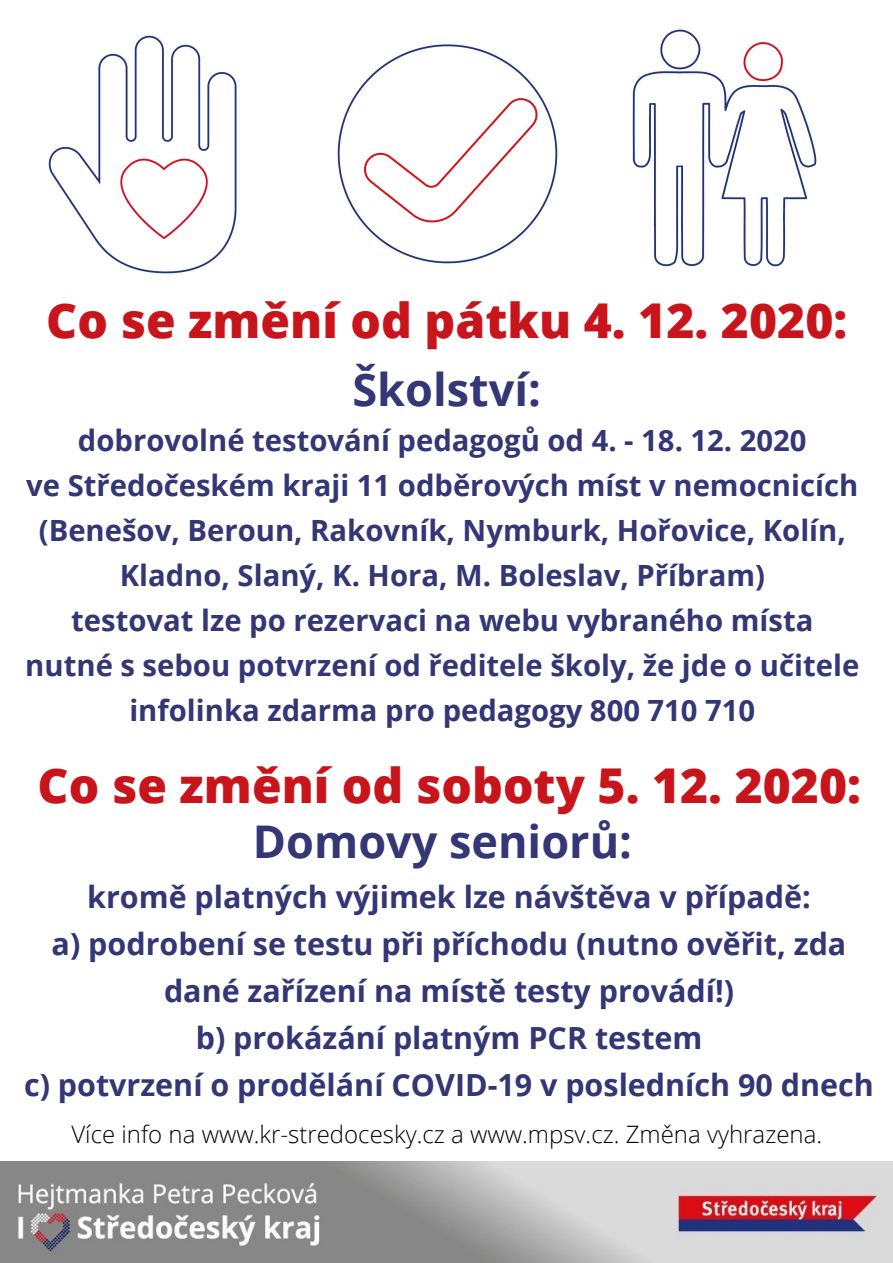
<style>
.page{position:relative;width:893px;height:1263px;background:#fff}
.page>*{position:absolute;margin:0;border:0;box-sizing:border-box;transform-origin:0 0}
.t1{font:800 48px "Open Sans";color:#c8151c}
.t2{font:700 45px "Open Sans";color:#343776}
.t3{font:700 30.45px/46.9px "Open Sans";color:#343776;text-align:center}
.t4{font:700 29.25px/45px "Open Sans";color:#343776;text-align:center}
.t5{font:300 24px "Open Sans";color:#000}
</style>
<div class="page">
<img style="left:0;top:1161px;width:893px;height:102px">
<img style="left:48px;top:35px;width:189px;height:239px">
<img style="left:337px;top:44px;width:221px;height:220px">
<img style="left:632px;top:29px;width:185px;height:238px">
<h1 class="t1" style="left:46px;top:286px;width:802px">Co se změní od pátku 4. 12. 2020:</h1>
<h2 class="t2" style="left:352px;top:358px;width:190px">Školství:</h2>
<p class="t4" style="left:25px;top:417px;width:835px">dobrovolné testování pedagogů od 4. - 18. 12. 2020<br>ve Středočeském kraji 11 odběrových míst v nemocnicích (Benešov, Beroun, Rakovník, Nymburk, Hořovice, Kolín, Kladno, Slaný, K. Hora, M. Boleslav, Příbram)<br>testovat lze po rezervaci na webu vybraného místa nutné s sebou potvrzení od ředitele školy, že jde o učitele infolinka zdarma pro pedagogy 800 710 710</p>
<h1 class="t1" style="left:38px;top:751px;width:825px">Co se změní od soboty 5. 12. 2020:</h1>
<h2 class="t2" style="left:253px;top:810px;width:380px">Domovy seniorů:</h2>
<p class="t3" style="left:24px;top:873px;width:851px">kromě platných výjimek lze návštěva v případě:<br>a) podrobení se testu při příchodu (nutno ověřit, zda dané zařízení na místě testy provádí!)<br>b) prokázání platným PCR testem<br>c) potvrzení o prodělání COVID-19 v posledních 90 dnech</p>
<p class="t5" style="left:71px;top:1117px;width:752px">Více info na www.kr-stredocesky.cz a www.mpsv.cz. Změna vyhrazena.</p>
</div>
